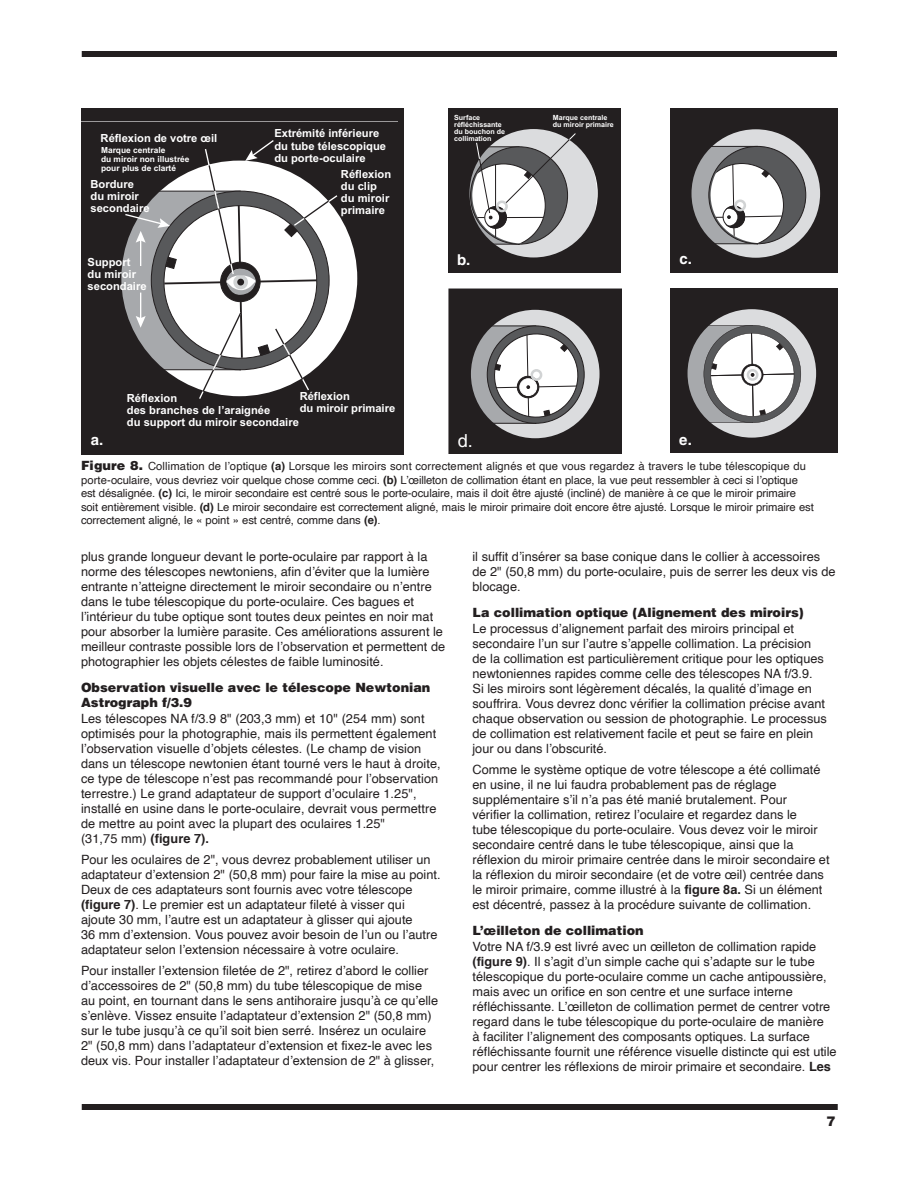
<style>
.page{position:relative;width:918px;height:1188px;background:#fff}
.page>*{position:absolute;margin:0;border:0;box-sizing:border-box;transform-origin:0 0}
.t1{font:18px "Helvetica LT Std";color:#fff}
.t2{font:700 15px "Helvetica LT Std";color:#fff}
.t3{font:900 13.5px "Helvetica";color:#231f20}
.IN_Body_Text{font:12.75px/15px "Helvetica";color:#231f20}
.IN_Section_Subhead{font:900 12.75px/15px "Helvetica";color:#231f20}
.IN_Caption{font:11.25px/13.5px "Helvetica";letter-spacing:-.01em;color:#231f20}
.t4{font:700 11.1px/12.1px "Arial";color:#fff}
.t5{font:700 8.4px/8.9px "Arial";color:#fff}
.t6{font:700 7.05px/7.1px "Arial";letter-spacing:-.005em;color:#fff}
.s1{font-weight:900;font-size:12.75px}
.s2{font-weight:700}
</style>
<div class="page">
<div style="left:82px;top:51px;width:755px;height:6px;background:#231f20"></div>
<div style="left:82px;top:1104px;width:756px;height:6px;background:#231f20"></div>
<div style="left:81px;top:108px;width:322px;height:346px;background:#231f20"></div>
<svg style="left:339px;top:215px;width:19px;height:126px;fill:#fff"></svg>
<svg style="left:121px;top:140px;width:218px;height:259px"></svg>
<svg style="left:448px;top:108px;width:173px;height:165px;background:#696768"></svg>
<svg style="left:670px;top:108px;width:168px;height:165px;background:#696769"></svg>
<svg style="left:448px;top:289px;width:173px;height:164px"></svg>
<div style="left:531px;top:369px;width:11px;height:12px;border:3px solid #d1d3d4;border-radius:50%"></div>
<svg style="left:671px;top:288px;width:167px;height:165px"></svg>
<div style="left:457px;top:254px;width:43px;height:15px;background:#231f20"></div>
<div style="left:680px;top:254px;width:28px;height:17px;background:#231f20"></div>
<div style="left:458px;top:434px;width:29px;height:14px;background:#231f20"></div>
<div style="left:679px;top:434px;width:29px;height:17px;background:#231f20"></div>
<p class="t4" style="left:274px;top:128px;width:113px">Extrémité inférieure du tube télescopique du porte-oculaire</p>
<p class="t4" style="left:101px;top:132px;width:118px">Réflexion de votre œil</p>
<p class="t5" style="left:101px;top:146px;width:90px">Marque centrale<br>du miroir non illustrée pour plus de clarté</p>
<p class="t4" style="left:91px;top:178px;width:61px">Bordure du miroir secondaire</p>
<p class="t4" style="left:341px;top:168px;width:52px">Réflexion du clip du miroir primaire</p>
<p class="t4" style="left:88px;top:256px;width:61px">Support du miroir secondaire</p>
<p class="t2" style="left:91px;top:430px;width:14px">a.</p>
<p class="t4" style="left:127px;top:392px;width:174px">Réflexion<br>des branches de l’araignée<br>du support du miroir secondaire</p>
<p class="t4" style="left:300px;top:391px;width:97px">Réflexion<br>du miroir primaire</p>
<p class="t6" style="left:454px;top:114px;width:52px">Surface réfléchissante du bouchon de collimation</p>
<p class="t6" style="left:553px;top:114px;width:62px">Marque centrale du miroir primaire</p>
<p class="t2" style="left:457px;top:250px;width:15px">b.</p>
<p class="t2" style="left:680px;top:250px;width:14px">c.</p>
<p class="t1" style="left:458px;top:430px;width:17px">d.</p>
<p class="t2" style="left:679px;top:430px;width:14px">e.</p>
<p class="IN_Caption" style="left:81px;top:460px;width:734px"><span class="s1">Figure 8.</span> Collimation de l’optique <span class="s2">(a)</span> Lorsque les miroirs sont correctement alignés et que vous regardez à travers le tube télescopique du porte-oculaire, vous devriez voir quelque chose comme ceci. <span class="s2">(b)</span> L’œilleton de collimation étant en place, la vue peut ressembler à ceci si l’optique est désalignée. <span class="s2">(c)</span> Ici, le miroir secondaire est centré sous le porte-oculaire, mais il doit être ajusté (incliné) de manière à ce que le miroir primaire soit entièrement visible. <span class="s2">(d)</span> Le miroir secondaire est correctement aligné, mais le miroir primaire doit encore être ajusté. Lorsque le miroir primaire est correctement aligné, le « point » est centré, comme dans <span class="s2">(e)</span>.</p>
<p class="IN_Body_Text" style="left:81px;top:550px;width:366px">plus grande longueur devant le porte-oculaire par rapport à la norme des télescopes newtoniens, afin d’éviter que la lumière entrante n’atteigne directement le miroir secondaire ou n’entre dans le tube télescopique du porte-oculaire. Ces bagues et l’intérieur du tube optique sont toutes deux peintes en noir mat pour absorber la lumière parasite. Ces améliorations assurent le meilleur contraste possible lors de l’observation et permettent de photographier les objets célestes de faible luminosité.</p>
<h2 class="IN_Section_Subhead" style="left:81px;top:679px;width:351px">Observation visuelle avec le télescope Newtonian<br>Astrograph f/3.9</h2>
<p class="IN_Body_Text" style="left:81px;top:712px;width:361px">Les télescopes NA f/3.9 8" (203,3 mm) et 10" (254 mm) sont optimisés pour la photographie, mais ils permettent également l’observation visuelle d’objets célestes. (Le champ de vision dans un télescope newtonien étant tourné vers le haut à droite, ce type de télescope n’est pas recommandé pour l’observation terrestre.) Le grand adaptateur de support d’oculaire 1.25", installé en usine dans le porte-oculaire, devrait vous permettre de mettre au point avec la plupart des oculaires 1.25"<br>(31,75 mm) <span class="s2">(figure 7).</span></p>
<p class="IN_Body_Text" style="left:81px;top:853px;width:361px">Pour les oculaires de 2", vous devrez probablement utiliser un adaptateur d’extension 2" (50,8 mm) pour faire la mise au point.<br>Deux de ces adaptateurs sont fournis avec votre télescope <span class="s2">(figure 7)</span>. Le premier est un adaptateur fileté à visser qui ajoute 30 mm, l’autre est un adaptateur à glisser qui ajoute<br>36 mm d’extension. Vous pouvez avoir besoin de l’un ou l’autre adaptateur selon l’extension nécessaire à votre oculaire.</p>
<p class="IN_Body_Text" style="left:81px;top:964px;width:359px">Pour installer l’extension filetée de 2", retirez d’abord le collier d’accessoires de 2" (50,8 mm) du tube télescopique de mise au point, en tournant dans le sens antihoraire jusqu’à ce qu’elle s’enlève. Vissez ensuite l’adaptateur d’extension 2" (50,8 mm) sur le tube jusqu’à ce qu’il soit bien serré. Insérez un oculaire 2" (50,8 mm) dans l’adaptateur d’extension et fixez-le avec les deux vis. Pour installer l’adaptateur d’extension de 2" à glisser,</p>
<p class="IN_Body_Text" style="left:472px;top:550px;width:365px">il suffit d’insérer sa base conique dans le collier à accessoires de 2" (50,8 mm) du porte-oculaire, puis de serrer les deux vis de blocage.</p>
<h2 class="IN_Section_Subhead" style="left:472px;top:604px;width:333px">La collimation optique (Alignement des miroirs)</h2>
<p class="IN_Body_Text" style="left:472px;top:622px;width:356px">Le processus d’alignement parfait des miroirs principal et secondaire l’un sur l’autre s’appelle collimation. La précision de la collimation est particulièrement critique pour les optiques newtoniennes rapides comme celle des télescopes NA f/3.9.<br>Si les miroirs sont légèrement décalés, la qualité d’image en souffrira. Vous devrez donc vérifier la collimation précise avant chaque observation ou session de photographie. Le processus de collimation est relativement facile et peut se faire en plein jour ou dans l’obscurité.</p>
<p class="IN_Body_Text" style="left:472px;top:763px;width:359px">Comme le système optique de votre télescope a été collimaté en usine, il ne lui faudra probablement pas de réglage supplémentaire s’il n’a pas été manié brutalement. Pour<br>vérifier la collimation, retirez l’oculaire et regardez dans le<br>tube télescopique du porte-oculaire. Vous devez voir le miroir secondaire centré dans le tube télescopique, ainsi que la réflexion du miroir primaire centrée dans le miroir secondaire et la réflexion du miroir secondaire (et de votre œil) centrée dans le miroir primaire, comme illustré à la <span class="s2">figure 8a.</span> Si un élément est décentré, passez à la procédure suivante de collimation.</p>
<h2 class="IN_Section_Subhead" style="left:472px;top:922px;width:173px">L’œilleton de collimation</h2>
<p class="IN_Body_Text" style="left:472px;top:940px;width:366px">Votre NA f/3.9 est livré avec un œilleton de collimation rapide <span class="s2">(figure 9)</span>. Il s’agit d’un simple cache qui s’adapte sur le tube télescopique du porte-oculaire comme un cache antipoussière, mais avec un orifice en son centre et une surface interne réfléchissante. L’œilleton de collimation permet de centrer votre regard dans le tube télescopique du porte-oculaire de manière<br>à faciliter l’alignement des composants optiques. La surface réfléchissante fournit une référence visuelle distincte qui est utile pour centrer les réflexions de miroir primaire et secondaire. <span class="s2">Les</span></p>
<p class="t3" style="left:826px;top:1113px;width:11px">7</p>
</div>
